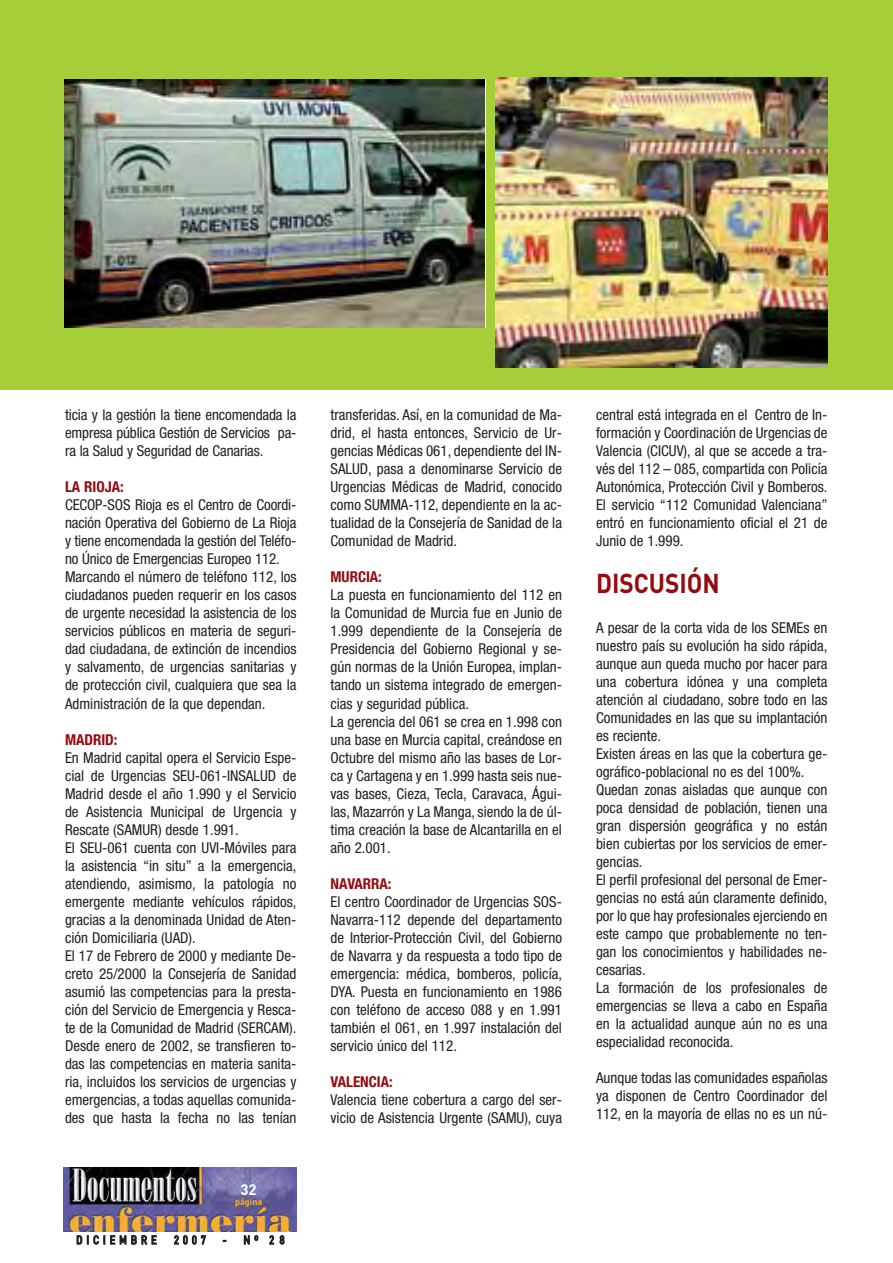
<style>
.page{position:relative;width:893px;height:1263px;background:#fff}
.page>*{position:absolute;margin:0;border:0;box-sizing:border-box;transform-origin:0 0}
.t1{font:700 27px "DIN";color:#940a0f;scale:.9 1}
.t2{font:condensed 15px/18px "Helvetica Neue";color:#231f1f;text-align:justify}
.t3{font:700 condensed 15px "Helvetica Neue";color:#940a0f}
.t4{font:700 15px "DIN";color:#fff}
.t5{font:500 12px "DIN";letter-spacing:.425em;color:#231f1f;scale:.78 1}
.t6{font:700 9px "DIN";color:#f6b228}
</style>
<div class="page">
<img style="left:0;top:0;width:893px;height:1232px">
<p class="t2" style="left:65px;top:407px;width:233px">ticia y la gestión la tiene encomendada la empresa pública Gestión de Servicios pa&shy;ra la Salud y Seguridad de Canarias.</p>
<p class="t3" style="left:65px;top:482px;width:60px">LA RIOJA:</p>
<p class="t2" style="left:65px;top:497px;width:233px;text-align:left">CECOP-SOS Rioja es el Centro de Coordi&shy;nación Operativa del Gobierno de La Rioja y tiene encomendada la gestión del Teléfo&shy;no Único de Emergencias Europeo 112.<br>Marcando el número de teléfono 112, los ciudadanos pueden requerir en los casos de urgente necesidad la asistencia de los servicios públicos en materia de seguri&shy;dad ciudadana, de extinción de incendios y salvamento, de urgencias sanitarias y de protección civil, cualquiera que sea la Administración de la que dependan.</p>
<p class="t3" style="left:65px;top:734px;width:54px">MADRID:</p>
<p class="t2" style="left:65px;top:749px;width:233px;text-align:left">En Madrid capital opera el Servicio Espe&shy;cial de Urgencias SEU-061-INSALUD de Madrid desde el año 1.990 y el Servicio de Asistencia Municipal de Urgencia y Rescate (SAMUR) desde 1.991.<br>El SEU-061 cuenta con UVI-Móviles para la asistencia “in situ” a la emergencia, atendiendo, asimismo, la patología no emergente mediante vehículos rápidos, gracias a la denominada Unidad de Aten&shy;ción Domiciliaria (UAD).<br>El 17 de Febrero de 2000 y mediante De&shy;creto 25/2000 la Consejería de Sanidad asumió las competencias para la presta&shy;ción del Servicio de Emergencia y Resca&shy;te de la Comunidad de Madrid (SERCAM).<br>Desde enero de 2002, se transfieren to&shy;das las competencias en materia sanita&shy;ria, incluidos los servicios de urgencias y emergencias, a todas aquellas comunida&shy;des que hasta la fecha no las tenían</p>
<p class="t4" style="left:240px;top:1184px;width:18px">32</p>
<p class="t6" style="left:235px;top:1199px;width:29px">página</p>
<p class="t5" style="left:76px;top:1236px;width:105px">DICIEMBRE</p>
<p class="t5" style="left:174px;top:1236px;width:42px">2007</p>
<p class="t5" style="left:223px;top:1236px;width:81px">- Nº 28</p>
<p class="t2" style="left:330px;top:407px;width:233px">transferidas. Así, en la comunidad de Ma&shy;drid, el hasta entonces, Servicio de Ur&shy;gencias Médicas 061, dependiente del IN-SALUD, pasa a denominarse Servicio de Urgencias Médicas de Madrid, conocido como SUMMA-112, dependiente en la ac&shy;tualidad de la Consejería de Sanidad de la Comunidad de Madrid.</p>
<p class="t3" style="left:330px;top:572px;width:53px">MURCIA:</p>
<p class="t2" style="left:330px;top:587px;width:233px;text-align:left">La puesta en funcionamiento del 112 en la Comunidad de Murcia fue en Junio de 1.999 dependiente de la Consejería de Presidencia del Gobierno Regional y se&shy;gún normas de la Unión Europea, implan&shy;tando un sistema integrado de emergen&shy;cias y seguridad pública.<br>La gerencia del 061 se crea en 1.998 con una base en Murcia capital, creándose en Octubre del mismo año las bases de Lor&shy;ca y Cartagena y en 1.999 hasta seis nue&shy;vas bases, Cieza, Tecla, Caravaca, Águi&shy;las, Mazarrón y La Manga, siendo la de úl&shy;tima creación la base de Alcantarilla en el año 2.001.</p>
<p class="t3" style="left:330px;top:878px;width:62px">NAVARRA:</p>
<p class="t2" style="left:330px;top:893px;width:233px">El centro Coordinador de Urgencias SOS-Navarra-112 depende del departamento de Interior-Protección Civil, del Gobierno de Navarra y da respuesta a todo tipo de emergencia: médica, bomberos, policía, DYA. Puesta en funcionamiento en 1986 con teléfono de acceso 088 y en 1.991 también el 061, en 1.997 instalación del servicio único del 112.</p>
<p class="t3" style="left:330px;top:1076px;width:64px">VALENCIA:</p>
<p class="t2" style="left:330px;top:1091px;width:233px">Valencia tiene cobertura a cargo del ser&shy;vicio de Asistencia Urgente (SAMU), cuya</p>
<p class="t2" style="left:596px;top:407px;width:233px">central está integrada en el Centro de In&shy;formación y Coordinación de Urgencias de Valencia (CICUV), al que se accede a tra&shy;vés del 112 – 085, compartida con Policía Autonómica, Protección Civil y Bomberos.<br>El servicio “112 Comunidad Valenciana” entró en funcionamiento oficial el 21 de Junio de 1.999.</p>
<h1 class="t1" style="left:596px;top:574px;width:139px">DISCUSIÓN</h1>
<p class="t2" style="left:596px;top:620px;width:233px;text-align:left">A pesar de la corta vida de los SEMEs en nuestro país su evolución ha sido rápida, aunque aun queda mucho por hacer para una cobertura idónea y una completa atención al ciudadano, sobre todo en las Comunidades en las que su implantación es reciente.<br>Existen áreas en las que la cobertura ge&shy;ográfico-poblacional no es del 100%.<br>Quedan zonas aisladas que aunque con poca densidad de población, tienen una gran dispersión geográfica y no están bien cubiertas por los servicios de emer&shy;gencias.<br>El perfil profesional del personal de Emer&shy;gencias no está aún claramente definido, por lo que hay profesionales ejerciendo en este campo que probablemente no ten&shy;gan los conocimientos y habilidades ne&shy;cesarias.<br>La formación de los profesionales de emergencias se lleva a cabo en España en la actualidad aunque aún no es una especialidad reconocida.</p>
<p class="t2" style="left:596px;top:1070px;width:233px">Aunque todas las comunidades españolas ya disponen de Centro Coordinador del 112, en la mayoría de ellas no es un nú-</p>
</div>
